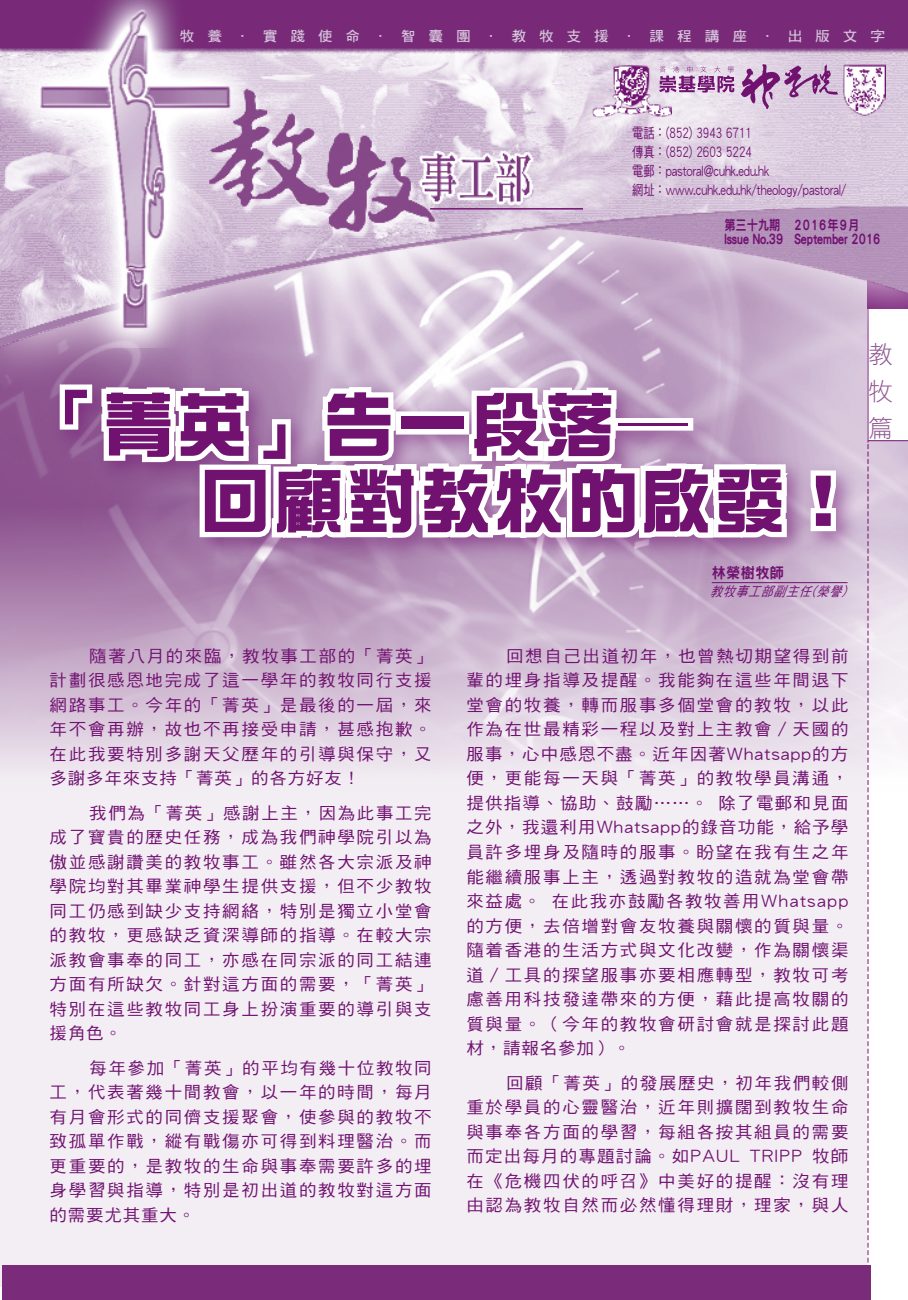
<style>
.page{position:relative;width:908px;height:1300px;background:#fff}
.page>*{position:absolute;margin:0;border:0;box-sizing:border-box;transform-origin:0 0}
.t1{font:70px/76.3px "DF Zong Yi HK W9";letter-spacing:.05em;color:#711271}
.t2{font:24.5px/36.8px "DF Hei HK W3";color:#8e5691;text-align:justify}
.t3{font:16.62px/24.5px "DF Hei HK W5";letter-spacing:.1em;color:#711271;text-align:justify;scale:1.05 1}
.t4{font:14.88px "DF Hei HK W9";letter-spacing:.03em;color:#711271;scale:.95 1}
.t5{font:14px/19.2px "DF Hei HK W5";color:#711271;scale:.8 1}
.t6{font:14px/14px "DF Hei HK W9";color:#711271;scale:.8 1}
.t7{font:14px "DF Hei HK W7";letter-spacing:.88em;color:#d4c3da;scale:1.05 1}
.t8{font:italic 13.12px "DF Hei HK W5";color:#711271;scale:.9 1}
</style>
<div class="page">
<div style="left:0;top:165px;width:867px;height:1121px;background:#f3eef4"></div>
<img style="left:0;top:418px;width:908px;height:372px">
<svg style="left:867px;top:613px;width:1px;height:650px"></svg>
<svg style="left:0;top:347px;width:869px;height:71px"></svg>
<img style="left:0;top:0;width:908px;height:347px">
<img style="left:843px;top:64px;width:42px;height:51px">
<svg style="left:671px;top:66px;width:63px;height:27px"></svg>
<svg style="left:741px;top:64px;width:97px;height:45px"></svg>
<hr style="left:430px;top:208px;width:153px;height:2px;background:#711271">
<div style="left:2px;top:1265px;width:869px;height:35px;background:#7a2c7a"></div>
<div style="left:50px;top:374px;width:858px;height:239px;background:#711271;opacity:.5"></div>
<svg style="left:54px;top:379px;width:789px;height:167px"></svg>
<img style="left:593px;top:64px;width:78px;height:54px">
<p class="t7" style="left:180px;top:28px;width:673px">牧養．實踐使命．智囊團．教牧支援．課程講座．出版文字</p>
<p class="t5" style="left:632px;top:123px;width:269px">電話：(852) 3943 6711<br>傳真：(852) 2603 5224<br>電郵：pastoral@cuhk.edu.hk<br>網址：www.cuhk.edu.hk/theology/pastoral/</p>
<p class="t6" style="left:724px;top:218px;width:196px">第三十九期 2016年9月<br>Issue No.39 September 2016</p>
<h1 class="t1" style="left:200px;top:385px;width:660px;text-indent:-170px">「菁英」告一段落─<br>回顧對教牧的啟發！</h1>
<p class="t3" style="left:50px;top:643px;width:365px;text-indent:40px">隨著八月的來臨，教牧事工部的「菁英」計劃很感恩地完成了這一學年的教牧同行支援網路事工。今年的「菁英」是最後的一屆，來年不會再辦，故也不再接受申請，甚感抱歉。在此我要特別多謝天父歷年的引導與保守，又多謝多年來支持「菁英」的各方好友！</p>
<p class="t3" style="left:50px;top:800px;width:365px;text-indent:40px">我們為「菁英」感謝上主，因為此事工完成了寶貴的歷史任務，成為我們神學院引以為傲並感謝讚美的教牧事工。雖然各大宗派及神學院均對其畢業神學生提供支援，但不少教牧同工仍感到缺少支持網絡，特別是獨立小堂會的教牧，更感缺乏資深導師的指導。在較大宗派教會事奉的同工，亦感在同宗派的同工結連方面有所缺欠。針對這方面的需要，「菁英」特別在這些教牧同工身上扮演重要的導引與支援角色。</p>
<p class="t3" style="left:50px;top:1055px;width:365px;text-indent:40px">每年參加「菁英」的平均有幾十位教牧同工，代表著幾十間教會，以一年的時間，每月有月會形式的同儕支援聚會，使參與的教牧不致孤單作戰，縱有戰傷亦可得到料理醫治。而更重要的，是教牧的生命與事奉需要許多的埋身學習與指導，特別是初出道的教牧對這方面的需要尤其重大。</p>
<p class="t4" style="left:712px;top:565px;width:78px">林榮樹牧師</p>
<p class="t8" style="left:710px;top:584px;width:158px">教牧事工部副主任(榮譽)</p>
<p class="t3" style="left:466px;top:643px;width:365px;text-indent:40px">回想自己出道初年，也曾熱切期望得到前輩的埋身指導及提醒。我能夠在這些年間退下堂會的牧養，轉而服事多個堂會的教牧，以此作為在世最精彩一程以及對上主教會／天國的服事，心中感恩不盡。近年因著Whatsapp的方便，更能每一天與「菁英」的教牧學員溝通，提供指導、協助、鼓勵……。除了電郵和見面之外，我還利用Whatsapp的錄音功能，給予學員許多埋身及隨時的服事。盼望在我有生之年能繼續服事上主，透過對教牧的造就為堂會帶來益處。 在此我亦鼓勵各教牧善用Whatsapp的方便，去倍增對會友牧養與關懷的質與量。隨着香港的生活方式與文化改變，作為關懷渠道／工具的探望服事亦要相應轉型，教牧可考慮善用科技發達帶來的方便，藉此提高牧關的質與量。（今年的教牧會研討會就是探討此題材，請報名參加）。</p>
<p class="t3" style="left:466px;top:1070px;width:365px;text-indent:40px">回顧「菁英」的發展歷史，初年我們較側重於學員的心靈醫治，近年則擴闊到教牧生命與事奉各方面的學習，每組各按其組員的需要而定出每月的專題討論。如PAUL TRIPP 牧師在《危機四伏的呼召》中美好的提醒：沒有理由認為教牧自然而必然懂得理財，理家，與人</p>
<h2 class="t2" style="left:868px;top:336px;width:25px">教牧篇</h2>
</div>
